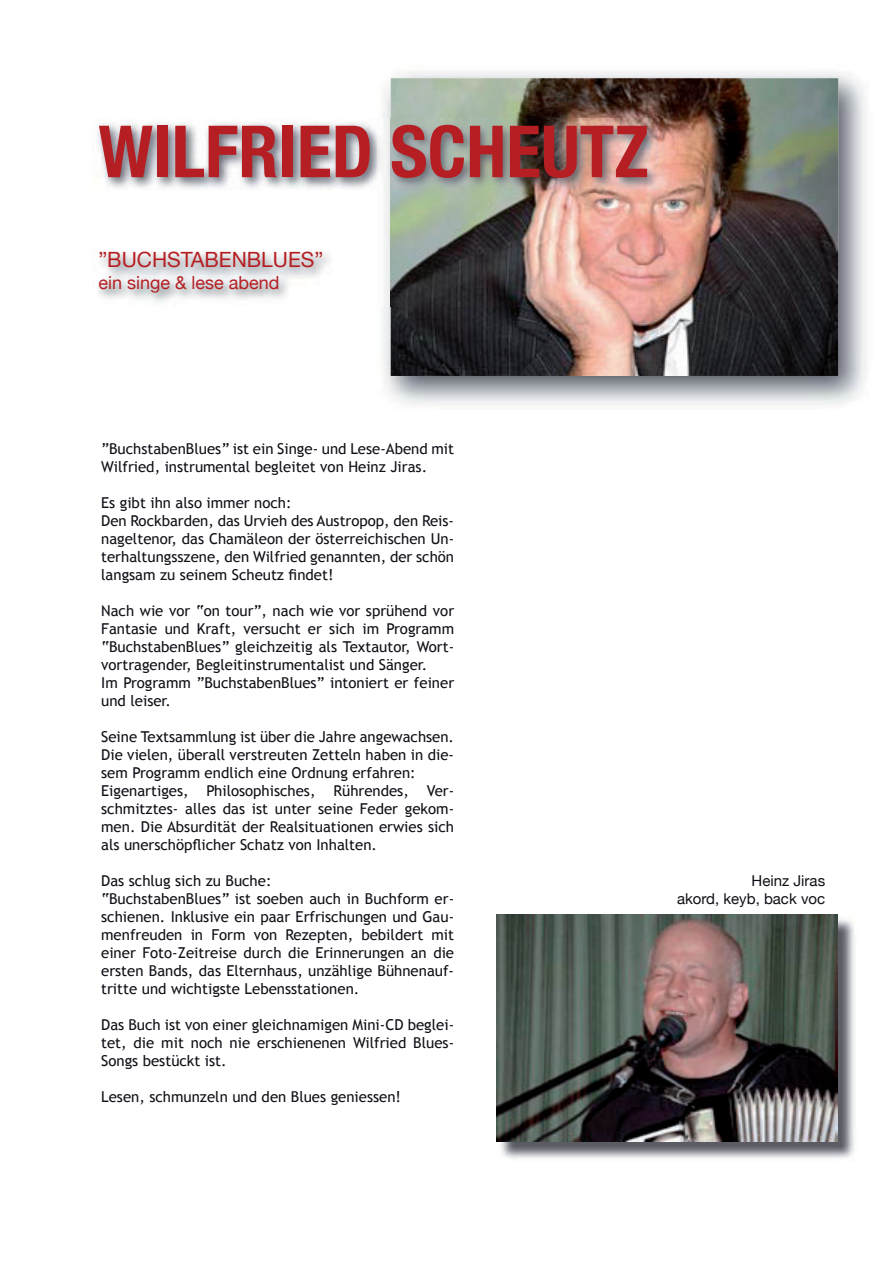
<style>
.page{position:relative;width:893px;height:1263px;background:#fff}
.page>*{position:absolute;margin:0;border:0;box-sizing:border-box;transform-origin:0 0}
.t1{font:700 condensed 72px "Helvetica Neue";color:#b51f23}
.t2{font:21px "Helvetica Neue";color:#b51f23}
.t3{font:18px "Helvetica Neue";color:#b51f23}
.t4{font:15px/18px "Trebuchet MS";color:#101118}
.t5{font:15px/18px "Helvetica Neue";color:#101118;text-align:right}
</style>
<div class="page">
<img style="left:382px;top:71px;width:485px;height:335px">
<img style="left:391px;top:78px;width:447px;height:298px">
<img style="left:498px;top:919px;width:357px;height:240px">
<img style="left:497px;top:914px;width:341px;height:227px">
<img style="left:97px;top:119px;width:565px;height:187px">
<h1 class="t1" style="left:98px;top:108px;width:552px">WILFRIED SCHEUTZ</h1>
<h2 class="t2" style="left:98px;top:247px;width:227px">”BUCHSTABENBLUES”</h2>
<p class="t3" style="left:98px;top:272px;width:183px">ein singe &amp; lese abend</p>
<p class="t4" style="left:101px;top:440px;width:354px">”BuchstabenBlues” ist ein Singe- und Lese-Abend mit<br>Wilfried, instrumental begleitet von Heinz Jiras.</p>
<p class="t4" style="left:101px;top:494px;width:354px">Es gibt ihn also immer noch:<br>Den Rockbarden, das Urvieh des Austropop, den Reis&shy;nageltenor, das Chamäleon der österreichischen Un&shy;terhaltungsszene, den Wilfried genannten, der schön langsam zu seinem Scheutz findet!</p>
<p class="t4" style="left:101px;top:602px;width:354px">Nach wie vor “on tour”, nach wie vor sprühend vor Fantasie und Kraft, versucht er sich im Programm “BuchstabenBlues” gleichzeitig als Textautor, Wort&shy;vortragender, Begleitinstrumentalist und Sänger.<br>Im Programm ”BuchstabenBlues” intoniert er feiner und leiser.</p>
<p class="t4" style="left:101px;top:728px;width:354px">Seine Textsammlung ist über die Jahre angewachsen.<br>Die vielen, überall verstreuten Zetteln haben in die&shy;sem Programm endlich eine Ordnung erfahren:<br>Eigenartiges, Philosophisches, Rührendes, Ver&shy;schmitztes- alles das ist unter seine Feder gekom&shy;men. Die Absurdität der Realsituationen erwies sich als unerschöpflicher Schatz von Inhalten.</p>
<p class="t4" style="left:101px;top:872px;width:354px">Das schlug sich zu Buche:<br>“BuchstabenBlues” ist soeben auch in Buchform er&shy;schienen. Inklusive ein paar Erfrischungen und Gau&shy;menfreuden in Form von Rezepten, bebildert mit einer Foto-Zeitreise durch die Erinnerungen an die ersten Bands, das Elternhaus, unzählige Bühnenauf&shy;tritte und wichtigste Lebensstationen.</p>
<p class="t4" style="left:101px;top:1016px;width:354px;text-align:justify">Das Buch ist von einer gleichnamigen Mini-CD beglei&shy;tet, die mit noch nie erschienenen Wilfried Blues-Songs bestückt ist.</p>
<p class="t4" style="left:101px;top:1088px;width:301px">Lesen, schmunzeln und den Blues geniessen!</p>
<p class="t5" style="left:677px;top:871px;width:150px">Heinz Jiras<br>akord, keyb, back voc</p>
</div>
